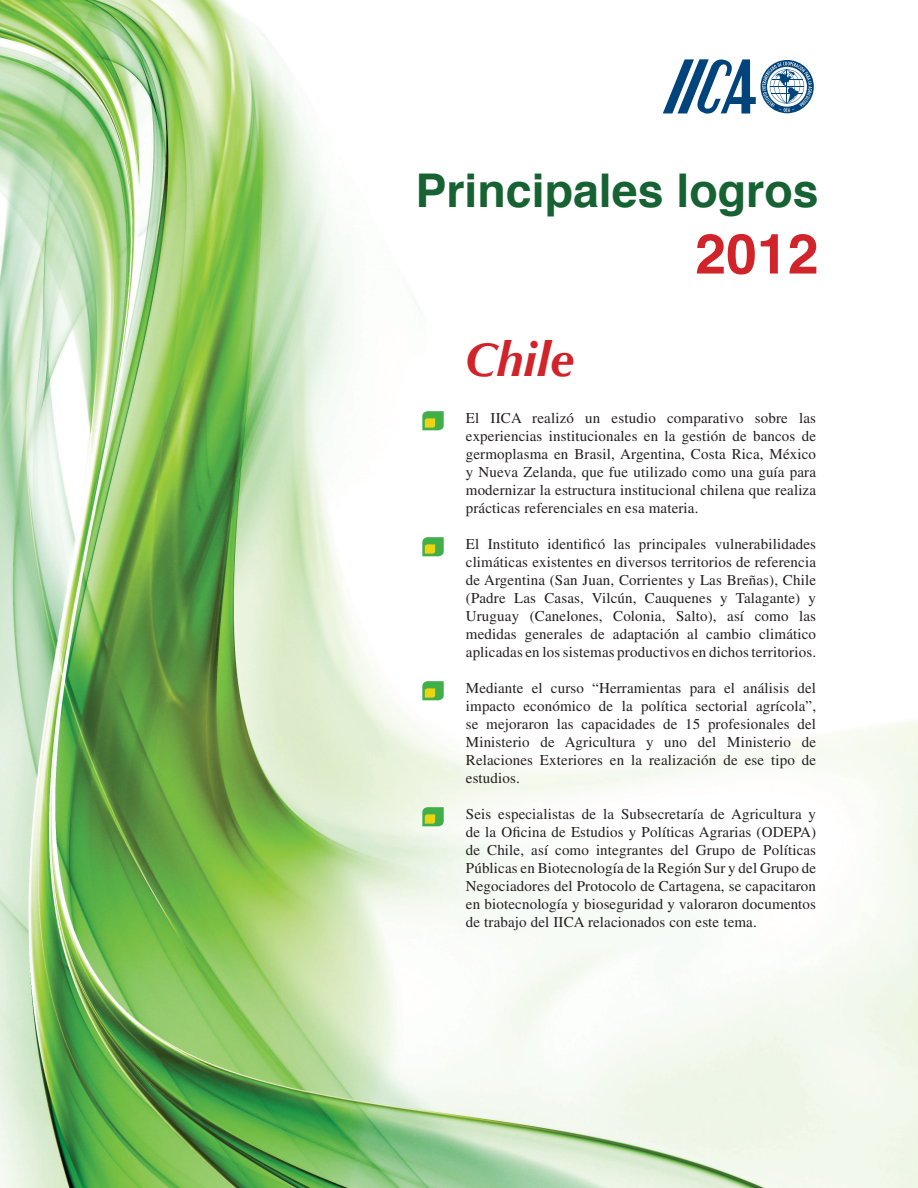
<style>
.page{position:relative;width:918px;height:1188px;background:#fff}
.page>*{position:absolute;margin:0;border:0;box-sizing:border-box;transform-origin:0 0}
.t1{font:700 55.5px "Helvetica";color:#d1232a}
.t2{font:italic 700 48px "Optima";color:#d1232a}
.t3{font:700 46.5px "Helvetica";color:#176232}
.t4{font:15px/18px "Times";letter-spacing:.01em;color:#231f20;text-align:justify}
</style>
<div class="page">
<img style="left:0;top:0;width:918px;height:1188px">
<svg style="left:663px;top:56px;width:151px;height:58px"></svg>
<svg style="left:422px;top:411px;width:22px;height:19px"></svg>
<svg style="left:422px;top:537px;width:22px;height:19px"></svg>
<svg style="left:422px;top:681px;width:22px;height:19px"></svg>
<svg style="left:422px;top:807px;width:22px;height:19px"></svg>
<h3 class="t3" style="left:415px;top:153px;width:405px">Principales logros</h3>
<h1 class="t1" style="left:695px;top:209px;width:125px">2012</h1>
<p class="t2" style="left:465px;top:332px;width:111px">Chile</p>
<p class="t4" style="left:466px;top:409px;width:352px">El IICA realizó un estudio comparativo sobre las experiencias institucionales en la gestión de bancos de germoplasma en Brasil, Argentina, Costa Rica, México y Nueva Zelanda, que fue utilizado como una guía para modernizar la estructura institucional chilena que realiza prácticas referenciales en esa materia.</p>
<p class="t4" style="left:466px;top:535px;width:352px">El Instituto identificó las principales vulnerabilidades climáticas existentes en diversos territorios de referencia de Argentina (San Juan, Corrientes y Las Breñas), Chile (Padre Las Casas, Vilcún, Cauquenes y Talagante) y Uruguay (Canelones, Colonia, Salto), así como las medidas generales de adaptación al cambio climático aplicadas en los sistemas productivos en dichos territorios.</p>
<p class="t4" style="left:466px;top:679px;width:352px">Mediante el curso “Herramientas para el análisis del impacto económico de la política sectorial agrícola”, se mejoraron las capacidades de 15 profesionales del Ministerio de Agricultura y uno del Ministerio de Relaciones Exteriores en la realización de ese tipo de estudios.</p>
<p class="t4" style="left:466px;top:805px;width:352px">Seis especialistas de la Subsecretaría de Agricultura y de la Oficina de Estudios y Políticas Agrarias (ODEPA) de Chile, así como integrantes del Grupo de Políticas Públicas en Biotecnología de la Región Sur y del Grupo de Negociadores del Protocolo de Cartagena, se capacitaron en biotecnología y bioseguridad y valoraron documentos de trabajo del IICA relacionados con este tema.</p>
</div>
